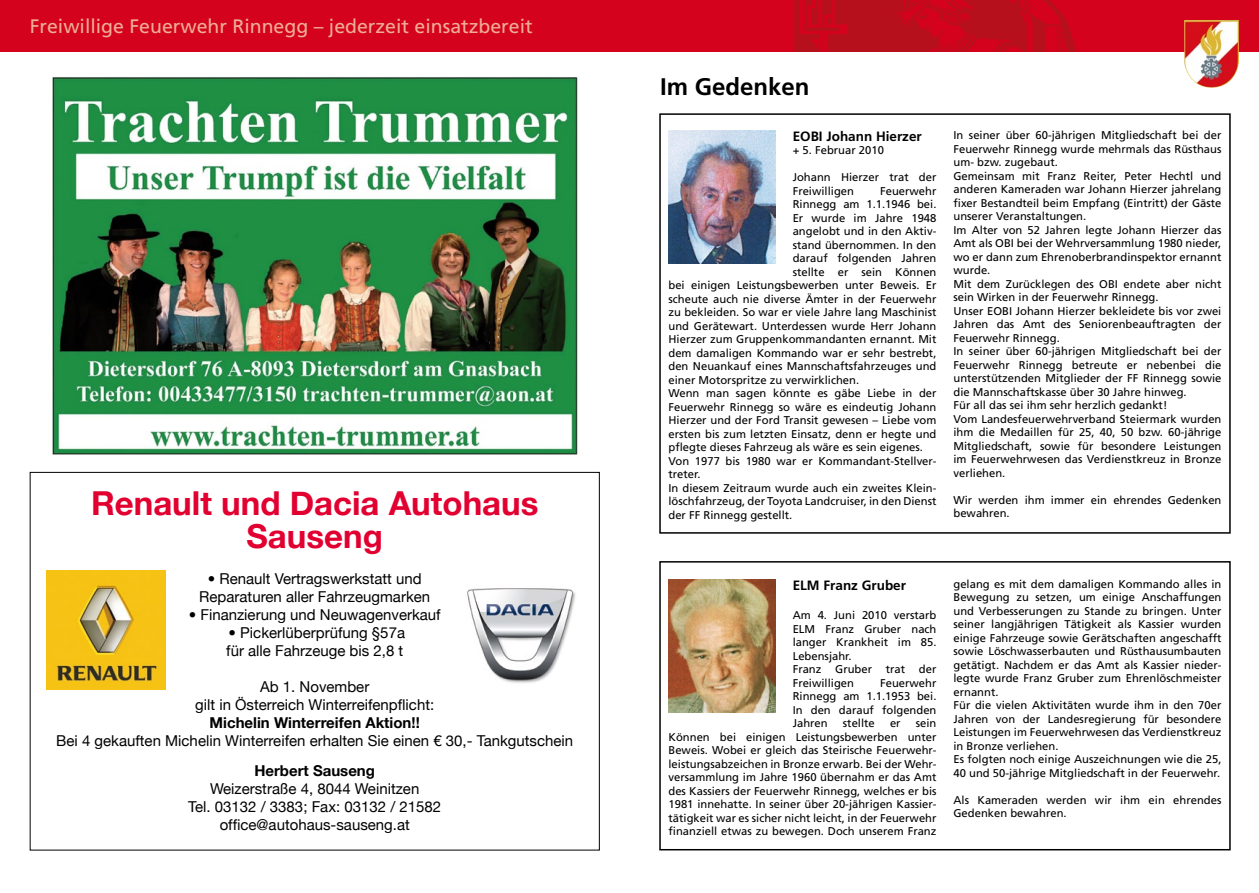
<style>
.page{position:relative;width:1259px;height:893px;background:#fff}
.page>*{position:absolute;margin:0;border:0;box-sizing:border-box;transform-origin:0 0}
.t1{font:700 33px/33px "Helvetica Neue";color:#e20031;text-align:center}
.t2{font:700 24px "Frutiger LT Std";color:#000}
.t3{font:19.5px "Frutiger LT Std";color:#efae93}
.t4{font:15px/18px "Helvetica Neue";color:#000;text-align:center}
.t5{font:700 15px "Helvetica Neue";color:#000}
.t6{font:700 13.5px "Frutiger LT Std";color:#000}
.t7{font:11.25px/13.5px "Frutiger LT Std";color:#000}
</style>
<div class="page">
<div style="left:0;top:0;width:629px;height:51px;background:#d4021d"></div>
<div style="left:629px;top:0;width:630px;height:51px;background:#d4021d"></div>
<img style="left:794px;top:0;width:282px;height:51px">
<img style="left:1184px;top:20px;width:54px;height:68px">
<img style="left:47px;top:571px;width:118px;height:119px">
<img style="left:467px;top:588px;width:109px;height:95px">
<img style="left:52px;top:77px;width:526px;height:378px">
<div style="left:659px;top:561px;width:571px;height:289px;border:2px solid #000"></div>
<div style="left:659px;top:113px;width:571px;height:421px;border:2px solid #000"></div>
<img style="left:668px;top:131px;width:107px;height:133px">
<img style="left:668px;top:579px;width:107px;height:133px">
<h3 class="t3" style="left:30px;top:15px;width:504px">Freiwillige Feuerwehr Rinnegg – jederzeit einsatzbereit</h3>
<h1 class="t1" style="left:91px;top:486px;width:449px">Renault und Dacia Autohaus<br>Sauseng</h1>
<h3 class="t4" style="left:199px;top:569px;width:232px">• Renault Vertragswerkstatt und<br>Reparaturen aller Fahrzeugmarken</h3>
<h3 class="t4" style="left:189px;top:605px;width:253px">• Finanzierung und Neuwagenverkauf</h3>
<h3 class="t4" style="left:226px;top:623px;width:180px;text-align:left">• Pickerlüberprüfung §57a für alle Fahrzeuge bis 2,8 t</h3>
<h3 class="t4" style="left:195px;top:677px;width:240px">Ab 1. November<br>gilt in Österreich Winterreifenpflicht:</h3>
<h3 class="t5" style="left:210px;top:713px;width:212px">Michelin Winterreifen Aktion!!</h3>
<h3 class="t4" style="left:56px;top:731px;width:518px">Bei 4 gekauften Michelin Winterreifen erhalten Sie einen € 30,- Tankgutschein</h3>
<h3 class="t5" style="left:254px;top:762px;width:122px">Herbert Sauseng</h3>
<h3 class="t4" style="left:188px;top:780px;width:254px">Weizerstraße 4, 8044 Weinitzen<br>Tel. 03132 / 3383; Fax: 03132 / 21582 office@autohaus-sauseng.at</h3>
<h2 class="t2" style="left:660px;top:72px;width:151px">Im Gedenken</h2>
<p class="t6" style="left:792px;top:128px;width:131px">EOBI Johann Hierzer</p>
<p class="t7" style="left:792px;top:144px;width:93px">+ 5. Februar 2010</p>
<p class="t7" style="left:792px;top:171px;width:145px">Johann Hierzer trat der<br>Freiwilligen</p>
<p class="t7" style="left:880px;top:184px;width:58px">Feuerwehr</p>
<p class="t7" style="left:792px;top:198px;width:145px">Rinnegg am 1.1.1946 bei.</p>
<p class="t7" style="left:792px;top:211px;width:145px">Er wurde im Jahre 1948</p>
<p class="t7" style="left:792px;top:225px;width:145px">angelobt und in den Aktiv-</p>
<p class="t7" style="left:792px;top:238px;width:145px">stand übernommen. In den</p>
<p class="t7" style="left:792px;top:252px;width:145px">darauf folgenden Jahren</p>
<p class="t7" style="left:792px;top:265px;width:145px">stellte er sein Können</p>
<p class="t7" style="left:668px;top:279px;width:269px">bei einigen Leistungsbewerben unter Beweis. Er</p>
<p class="t7" style="left:668px;top:292px;width:269px">scheute auch nie diverse Ämter in der Feuerwehr</p>
<p class="t7" style="left:668px;top:306px;width:269px">zu bekleiden. So war er viele Jahre lang Maschinist</p>
<p class="t7" style="left:668px;top:319px;width:269px">und Gerätewart. Unterdessen wurde Herr Johann</p>
<p class="t7" style="left:668px;top:333px;width:269px">Hierzer zum Gruppenkommandanten ernannt. Mit</p>
<p class="t7" style="left:668px;top:346px;width:269px">dem damaligen Kommando war er sehr bestrebt,</p>
<p class="t7" style="left:668px;top:360px;width:269px">den Neuankauf eines Mannschaftsfahrzeuges und</p>
<p class="t7" style="left:668px;top:373px;width:192px">einer Motorspritze zu verwirklichen.</p>
<p class="t7" style="left:668px;top:387px;width:269px">Wenn man sagen könnte es gäbe Liebe in der</p>
<p class="t7" style="left:668px;top:400px;width:269px">Feuerwehr Rinnegg so wäre es eindeutig Johann</p>
<p class="t7" style="left:668px;top:414px;width:269px">Hierzer und der Ford Transit gewesen – Liebe vom</p>
<p class="t7" style="left:668px;top:427px;width:269px">ersten bis zum letzten Einsatz, denn er hegte und</p>
<p class="t7" style="left:668px;top:441px;width:256px">pflegte dieses Fahrzeug als wäre es sein eigenes.</p>
<p class="t7" style="left:668px;top:454px;width:269px">Von 1977 bis 1980 war er Kommandant-Stellver-</p>
<p class="t7" style="left:668px;top:468px;width:34px">treter.</p>
<p class="t7" style="left:668px;top:481px;width:269px">In diesem Zeitraum wurde auch ein zweites Klein-</p>
<p class="t7" style="left:668px;top:495px;width:269px">löschfahrzeug, der Toyota Landcruiser, in den Dienst</p>
<p class="t7" style="left:668px;top:508px;width:125px">der FF Rinnegg gestellt.</p>
<p class="t7" style="left:953px;top:129px;width:269px">In seiner über 60-jährigen Mitgliedschaft bei der Feuerwehr Rinnegg wurde mehrmals das Rüsthaus um- bzw. zugebaut.<br>Gemeinsam mit Franz Reiter, Peter Hechtl und anderen Kameraden war Johann Hierzer jahrelang fixer Bestandteil beim Empfang (Eintritt) der Gäste unserer Veranstaltungen.<br>Im Alter von 52 Jahren legte Johann Hierzer das Amt als OBI bei der Wehrversammlung 1980 nieder, wo er dann zum Ehrenoberbrandinspektor ernannt wurde.<br>Mit dem Zurücklegen des OBI endete aber nicht sein Wirken in der Feuerwehr Rinnegg.<br>Unser EOBI Johann Hierzer bekleidete bis vor zwei Jahren das Amt des Seniorenbeauftragten der Feuerwehr Rinnegg.<br>In seiner über 60-jährigen Mitgliedschaft bei der Feuerwehr Rinnegg betreute er nebenbei die unterstützenden Mitglieder der FF Rinnegg sowie die Mannschaftskasse über 30 Jahre hinweg.<br>Für all das sei ihm sehr herzlich gedankt!<br>Vom Landesfeuerwehrverband Steiermark wurden ihm die Medaillen für 25, 40, 50 bzw. 60-jährige Mitgliedschaft, sowie für besondere Leistungen im Feuerwehrwesen das Verdienstkreuz in Bronze verliehen.</p>
<p class="t7" style="left:953px;top:493px;width:269px">Wir werden ihm immer ein ehrendes Gedenken bewahren.</p>
<p class="t6" style="left:792px;top:577px;width:115px">ELM Franz Gruber</p>
<p class="t7" style="left:792px;top:609px;width:145px">Am 4. Juni 2010 verstarb<br>ELM Franz Gruber nach langer Krankheit im 85.<br>Lebensjahr.<br>Franz Gruber trat der<br>Freiwilligen</p>
<p class="t7" style="left:792px;top:676px;width:145px;text-align:justify;text-indent:87px">Feuerwehr Rinnegg am 1.1.1953 bei.<br>In den darauf folgenden Jahren</p>
<p class="t7" style="left:843px;top:717px;width:33px">stellte</p>
<p class="t7" style="left:890px;top:717px;width:12px">er</p>
<p class="t7" style="left:668px;top:717px;width:269px;text-align:justify;text-indent:247px">sein Können bei einigen Leistungsbewerben unter Beweis. Wobei er gleich das Steirische Feuerwehr&shy;leistungsabzeichen in Bronze erwarb. Bei der Wehr&shy;versammlung im Jahre 1960 übernahm er das Amt des Kassiers der Feuerwehr Rinnegg, welches er bis 1981 innehatte. In seiner über 20-jährigen Kassier&shy;tätigkeit war es sicher nicht leicht, in der Feuerwehr finanziell etwas zu bewegen. Doch unserem Franz</p>
<p class="t7" style="left:953px;top:577px;width:269px">gelang es mit dem damaligen Kommando alles in Bewegung zu setzen, um einige Anschaffungen und Verbesserungen zu Stande zu bringen. Unter seiner langjährigen Tätigkeit als Kassier wurden einige Fahrzeuge sowie Gerätschaften angeschafft sowie Löschwasserbauten und Rüsthausumbauten getätigt. Nachdem er das Amt als Kassier nieder&shy;legte wurde Franz Gruber zum Ehrenlöschmeister ernannt.<br>Für die vielen Aktivitäten wurde ihm in den 70er Jahren von der Landesregierung für besondere Leistungen im Feuerwehrwesen das Verdienstkreuz in Bronze verliehen.<br>Es folgten noch einige Auszeichnungen wie die 25, 40 und 50-jährige Mitgliedschaft in der Feuerwehr.</p>
<p class="t7" style="left:953px;top:793px;width:269px">Als Kameraden werden wir ihm ein ehrendes<br>Gedenken bewahren.</p>
</div>
